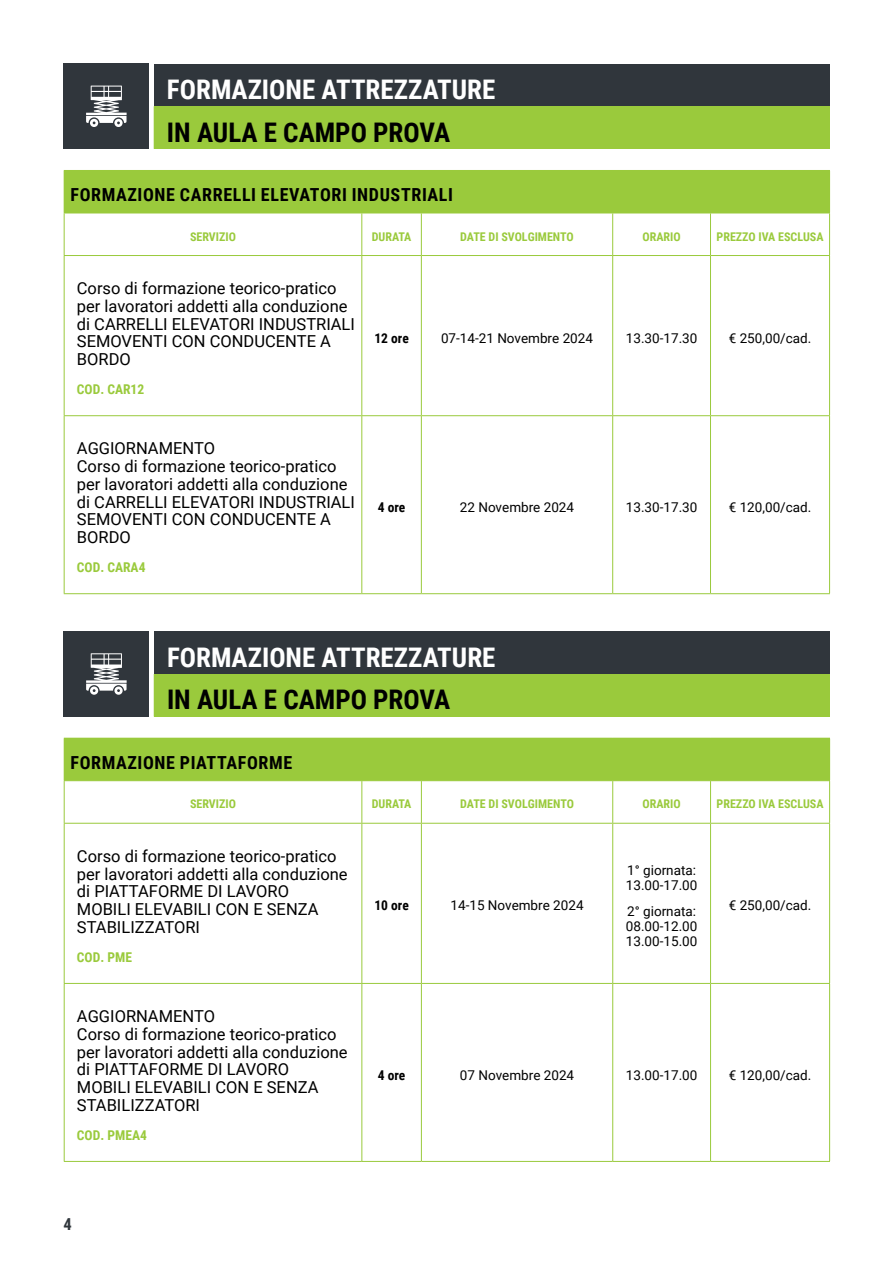
<style>
.page{position:relative;width:893px;height:1263px;background:#fff}
.page>*{position:absolute;margin:0;border:0;box-sizing:border-box;transform-origin:0 0}
.t1{font:700 27px "Roboto Condensed";color:#fff}
.t2{font:700 27px "Roboto Condensed";color:#000}
.t3{font:700 18px "Roboto Condensed";letter-spacing:.035em;color:#000}
.t4{font:16.5px/17.9px "Roboto";color:#000}
.t5{font:700 16.5px "Roboto Condensed";color:#30363c}
.t6{font:13.5px/14.5px "Roboto";color:#000}
.t7{font:700 13.5px "Roboto Condensed";color:#9aca3c}
.t8{font:700 13.5px "Roboto Condensed";color:#000}
.t9{font:700 12px "Roboto Condensed";color:#9aca3c}
</style>
<div class="page">
<div style="left:64px;top:170px;width:766px;height:43px;background:#9aca3c"></div>
<hr style="left:64px;top:256px;width:1px;height:159px;background:#9aca3c">
<hr style="left:361px;top:256px;width:1px;height:159px;background:#9aca3c">
<hr style="left:421px;top:256px;width:1px;height:159px;background:#9aca3c">
<hr style="left:612px;top:256px;width:1px;height:159px;background:#9aca3c">
<hr style="left:710px;top:256px;width:1px;height:159px;background:#9aca3c">
<hr style="left:829px;top:256px;width:1px;height:159px;background:#9aca3c">
<hr style="left:64px;top:416px;width:1px;height:177px;background:#9aca3c">
<hr style="left:361px;top:416px;width:1px;height:177px;background:#9aca3c">
<hr style="left:421px;top:416px;width:1px;height:177px;background:#9aca3c">
<hr style="left:612px;top:416px;width:1px;height:177px;background:#9aca3c">
<hr style="left:710px;top:416px;width:1px;height:177px;background:#9aca3c">
<hr style="left:829px;top:416px;width:1px;height:177px;background:#9aca3c">
<hr style="left:64px;top:593px;width:298px;height:1px;background:#9aca3c">
<hr style="left:362px;top:593px;width:59px;height:1px;background:#9aca3c">
<hr style="left:421px;top:593px;width:192px;height:1px;background:#9aca3c">
<hr style="left:613px;top:593px;width:97px;height:1px;background:#9aca3c">
<hr style="left:710px;top:593px;width:120px;height:1px;background:#9aca3c">
<hr style="left:64px;top:415px;width:298px;height:1px;background:#9aca3c">
<hr style="left:362px;top:415px;width:59px;height:1px;background:#9aca3c">
<hr style="left:421px;top:415px;width:192px;height:1px;background:#9aca3c">
<hr style="left:613px;top:415px;width:97px;height:1px;background:#9aca3c">
<hr style="left:710px;top:415px;width:120px;height:1px;background:#9aca3c">
<hr style="left:64px;top:213px;width:298px;height:1px;background:#9aca3c">
<hr style="left:64px;top:213px;width:1px;height:42px;background:#9aca3c">
<hr style="left:362px;top:213px;width:59px;height:1px;background:#9aca3c">
<hr style="left:361px;top:213px;width:1px;height:42px;background:#9aca3c">
<hr style="left:421px;top:213px;width:192px;height:1px;background:#9aca3c">
<hr style="left:421px;top:213px;width:1px;height:42px;background:#9aca3c">
<hr style="left:613px;top:213px;width:97px;height:1px;background:#9aca3c">
<hr style="left:612px;top:213px;width:1px;height:42px;background:#9aca3c">
<hr style="left:710px;top:213px;width:120px;height:1px;background:#9aca3c">
<hr style="left:710px;top:213px;width:1px;height:42px;background:#9aca3c">
<hr style="left:829px;top:213px;width:1px;height:42px;background:#9aca3c">
<hr style="left:64px;top:255px;width:298px;height:1px;background:#9aca3c">
<hr style="left:362px;top:255px;width:59px;height:1px;background:#9aca3c">
<hr style="left:421px;top:255px;width:192px;height:1px;background:#9aca3c">
<hr style="left:613px;top:255px;width:97px;height:1px;background:#9aca3c">
<hr style="left:710px;top:255px;width:120px;height:1px;background:#9aca3c">
<div style="left:154px;top:64px;width:676px;height:42px;background:#30363c"></div>
<div style="left:154px;top:106px;width:676px;height:43px;background:#9aca3c"></div>
<div style="left:64px;top:64px;width:85px;height:85px;background:#30363c"></div>
<svg style="left:86px;top:86px;width:41px;height:41px"></svg>
<div style="left:64px;top:738px;width:766px;height:43px;background:#9aca3c"></div>
<svg style="left:65px;top:781px;width:764px;height:42px"></svg>
<hr style="left:64px;top:824px;width:1px;height:159px;background:#9aca3c">
<hr style="left:361px;top:824px;width:1px;height:159px;background:#9aca3c">
<hr style="left:421px;top:824px;width:1px;height:159px;background:#9aca3c">
<hr style="left:612px;top:824px;width:1px;height:159px;background:#9aca3c">
<hr style="left:710px;top:824px;width:1px;height:159px;background:#9aca3c">
<hr style="left:829px;top:824px;width:1px;height:159px;background:#9aca3c">
<hr style="left:64px;top:984px;width:1px;height:177px;background:#9aca3c">
<hr style="left:361px;top:984px;width:1px;height:177px;background:#9aca3c">
<hr style="left:421px;top:984px;width:1px;height:177px;background:#9aca3c">
<hr style="left:612px;top:984px;width:1px;height:177px;background:#9aca3c">
<hr style="left:710px;top:984px;width:1px;height:177px;background:#9aca3c">
<hr style="left:829px;top:984px;width:1px;height:177px;background:#9aca3c">
<hr style="left:64px;top:1161px;width:298px;height:1px;background:#9aca3c">
<hr style="left:362px;top:1161px;width:59px;height:1px;background:#9aca3c">
<hr style="left:421px;top:1161px;width:192px;height:1px;background:#9aca3c">
<hr style="left:613px;top:1161px;width:97px;height:1px;background:#9aca3c">
<hr style="left:710px;top:1161px;width:120px;height:1px;background:#9aca3c">
<hr style="left:64px;top:983px;width:298px;height:1px;background:#9aca3c">
<hr style="left:362px;top:983px;width:59px;height:1px;background:#9aca3c">
<hr style="left:421px;top:983px;width:192px;height:1px;background:#9aca3c">
<hr style="left:613px;top:983px;width:97px;height:1px;background:#9aca3c">
<hr style="left:710px;top:983px;width:120px;height:1px;background:#9aca3c">
<hr style="left:64px;top:781px;width:1px;height:42px;background:#9aca3c">
<hr style="left:361px;top:781px;width:1px;height:42px;background:#9aca3c">
<hr style="left:421px;top:781px;width:1px;height:42px;background:#9aca3c">
<hr style="left:612px;top:781px;width:1px;height:42px;background:#9aca3c">
<hr style="left:710px;top:781px;width:1px;height:42px;background:#9aca3c">
<hr style="left:829px;top:781px;width:1px;height:42px;background:#9aca3c">
<hr style="left:64px;top:823px;width:298px;height:1px;background:#9aca3c">
<hr style="left:362px;top:823px;width:59px;height:1px;background:#9aca3c">
<hr style="left:421px;top:823px;width:192px;height:1px;background:#9aca3c">
<hr style="left:613px;top:823px;width:97px;height:1px;background:#9aca3c">
<hr style="left:710px;top:823px;width:120px;height:1px;background:#9aca3c">
<div style="left:154px;top:631px;width:676px;height:43px;background:#30363c"></div>
<div style="left:154px;top:674px;width:676px;height:42px;background:#9aca3c"></div>
<div style="left:64px;top:631px;width:85px;height:85px;background:#30363c"></div>
<svg style="left:86px;top:653px;width:41px;height:42px"></svg>
<h1 class="t1" style="left:167px;top:71px;width:330px">FORMAZIONE ATTREZZATURE</h1>
<h1 class="t2" style="left:167px;top:113px;width:285px">IN AULA E CAMPO PROVA</h1>
<p class="t3" style="left:70px;top:182px;width:384px">FORMAZIONE CARRELLI ELEVATORI INDUSTRIALI</p>
<p class="t9" style="left:190px;top:228px;width:47px">SERVIZIO</p>
<p class="t9" style="left:372px;top:228px;width:41px">DURATA</p>
<p class="t9" style="left:460px;top:228px;width:115px">DATE DI SVOLGIMENTO</p>
<p class="t9" style="left:642px;top:228px;width:40px">ORARIO</p>
<p class="t9" style="left:717px;top:228px;width:108px">PREZZO IVA ESCLUSA</p>
<p class="t4" style="left:77px;top:279px;width:280px">Corso di formazione teorico-pratico per lavoratori addetti alla conduzione di CARRELLI ELEVATORI INDUSTRIALI<br>SEMOVENTI CON CONDUCENTE A<br>BORDO</p>
<p class="t7" style="left:77px;top:380px;width:69px">COD. CAR12</p>
<p class="t4" style="left:77px;top:439px;width:280px">AGGIORNAMENTO<br>Corso di formazione teorico-pratico per lavoratori addetti alla conduzione di CARRELLI ELEVATORI INDUSTRIALI<br>SEMOVENTI CON CONDUCENTE A<br>BORDO</p>
<p class="t7" style="left:77px;top:558px;width:70px">COD. CARA4</p>
<p class="t8" style="left:374px;top:328px;width:36px">12 ore</p>
<p class="t6" style="left:441px;top:330px;width:154px">07-14-21 Novembre 2024</p>
<p class="t6" style="left:626px;top:330px;width:73px">13.30-17.30</p>
<p class="t6" style="left:729px;top:330px;width:84px">€ 250,00/cad.</p>
<p class="t8" style="left:378px;top:497px;width:29px">4 ore</p>
<p class="t6" style="left:460px;top:499px;width:116px">22 Novembre 2024</p>
<p class="t6" style="left:626px;top:499px;width:73px">13.30-17.30</p>
<p class="t6" style="left:729px;top:499px;width:84px">€ 120,00/cad.</p>
<h1 class="t1" style="left:167px;top:638px;width:330px">FORMAZIONE ATTREZZATURE</h1>
<h1 class="t2" style="left:167px;top:681px;width:285px">IN AULA E CAMPO PROVA</h1>
<p class="t3" style="left:71px;top:750px;width:223px">FORMAZIONE PIATTAFORME</p>
<p class="t9" style="left:190px;top:795px;width:47px">SERVIZIO</p>
<p class="t9" style="left:372px;top:795px;width:41px">DURATA</p>
<p class="t9" style="left:460px;top:795px;width:115px">DATE DI SVOLGIMENTO</p>
<p class="t9" style="left:643px;top:795px;width:40px">ORARIO</p>
<p class="t9" style="left:717px;top:795px;width:108px">PREZZO IVA ESCLUSA</p>
<p class="t4" style="left:77px;top:846px;width:272px">Corso di formazione teorico-pratico per lavoratori addetti alla conduzione di PIATTAFORME DI LAVORO<br>MOBILI ELEVABILI CON E SENZA<br>STABILIZZATORI</p>
<p class="t7" style="left:77px;top:948px;width:57px">COD. PME</p>
<p class="t4" style="left:77px;top:1006px;width:272px">AGGIORNAMENTO<br>Corso di formazione teorico-pratico per lavoratori addetti alla conduzione di PIATTAFORME DI LAVORO<br>MOBILI ELEVABILI CON E SENZA<br>STABILIZZATORI</p>
<p class="t7" style="left:77px;top:1126px;width:71px">COD. PMEA4</p>
<p class="t8" style="left:374px;top:896px;width:36px">10 ore</p>
<p class="t6" style="left:450px;top:898px;width:135px">14-15 Novembre 2024</p>
<p class="t6" style="left:626px;top:863px;width:73px">1° giornata:<br>13.00-17.00</p>
<p class="t6" style="left:626px;top:904px;width:73px;text-align:justify">2° giornata:<br>08.00-12.00<br>13.00-15.00</p>
<p class="t6" style="left:729px;top:898px;width:84px">€ 250,00/cad.</p>
<p class="t8" style="left:378px;top:1065px;width:29px">4 ore</p>
<p class="t6" style="left:460px;top:1067px;width:116px">07 Novembre 2024</p>
<p class="t6" style="left:626px;top:1067px;width:73px">13.00-17.00</p>
<p class="t6" style="left:729px;top:1067px;width:84px">€ 120,00/cad.</p>
<p class="t5" style="left:63px;top:1213px;width:10px">4</p>
</div>
